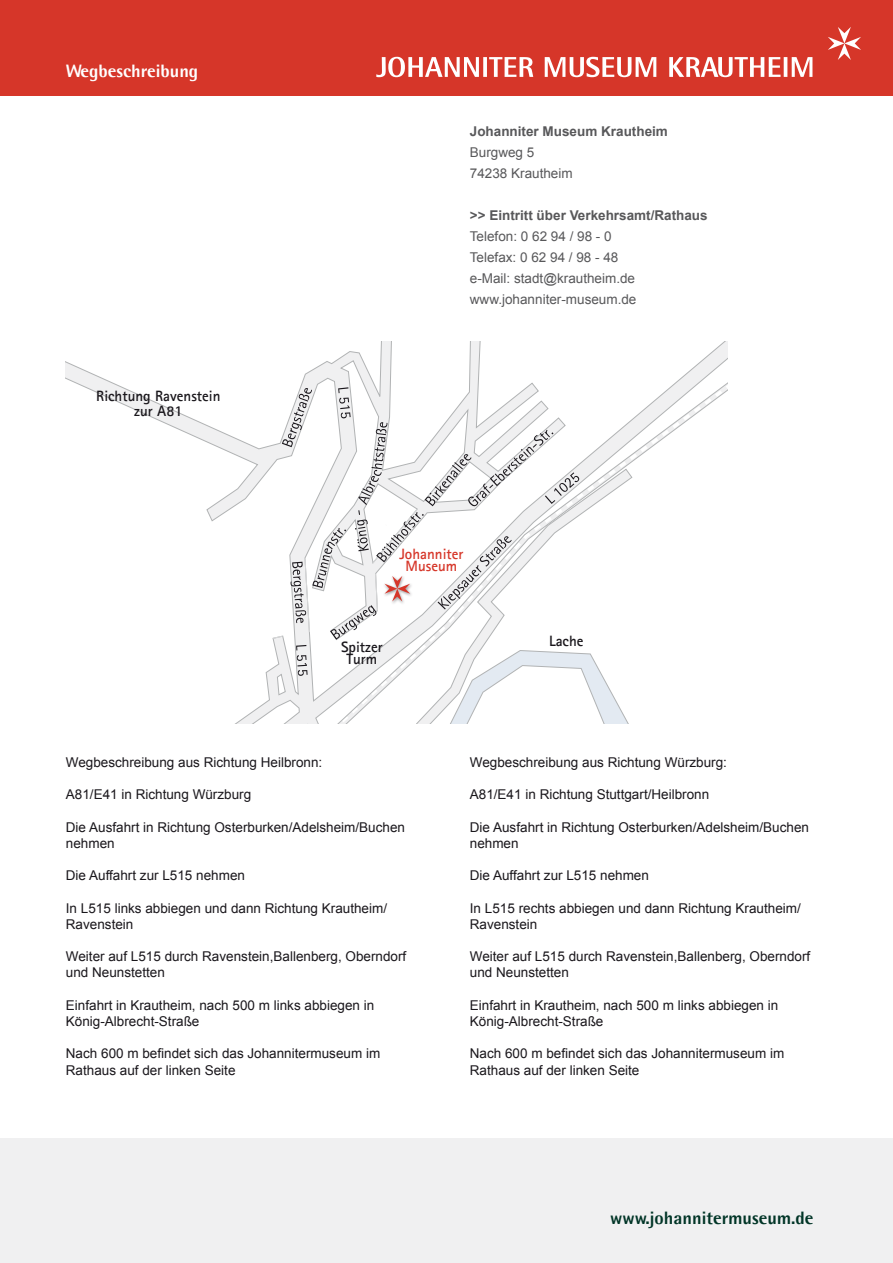
<style>
.page{position:relative;width:893px;height:1263px;background:#fff}
.page>*{position:absolute;margin:0;border:0;box-sizing:border-box;transform-origin:0 0}
.t1{font:700 18px "Agfa Rotis Semisans Ex";color:#013527}
.t2{font:700 18px "Agfa Rotis Semisans Ex";color:#fff}
.t3{font:700 15px/15px "Agfa Rotis Sans Serif";color:#1a171c;text-align:center}
.t4{font:700 15px/12px "Agfa Rotis Sans Serif";color:#d63629;text-align:center}
.t5{font:13.5px/16.2px "Arial";color:#1a171c}
.t6{font:13.5px/21px "Arial";color:#58585a}
.t7{font:700 13.5px "Arial";color:#58585a}
</style>
<div class="page">
<div style="left:0;top:0;width:893px;height:96px;background:#d63629"></div>
<svg style="left:66px;top:341px;width:661px;height:382px"></svg>
<svg style="left:273px;top:342px;width:454px;height:381px"></svg>
<div style="left:0;top:1138px;width:893px;height:125px;background:#f0f0f1"></div>
<svg style="left:828px;top:27px;width:33px;height:33px"></svg>
<svg style="left:376px;top:57px;width:436px;height:20px"></svg>
<h1 class="t2" style="left:66px;top:60px;width:134px">Wegbeschreibung</h1>
<p class="t3" style="left:96px;top:388px;width:126px">Richtung Ravenstein zur A81</p>
<p class="t7" style="left:470px;top:123px;width:200px">Johanniter Museum Krautheim</p>
<p class="t6" style="left:470px;top:142px;width:104px">Burgweg 5<br>74238 Krautheim</p>
<p class="t7" style="left:470px;top:207px;width:239px">&gt;&gt; Eintritt über Verkehrsamt/Rathaus</p>
<p class="t6" style="left:470px;top:226px;width:168px">Telefon: 0 62 94 / 98 - 0<br>Telefax: 0 62 94 / 98 - 48 e-Mail: stadt@krautheim.de www.johanniter-museum.de</p>
<p class="t4" style="left:399px;top:547px;width:66px">Johanniter<br>Museum</p>
<p class="t3" style="left:341px;top:641px;width:43px;line-height:12px">Spitzer<br>Turm</p>
<p class="t3" style="left:549px;top:633px;width:36px">Lache</p>
<p class="t5" style="left:66px;top:754px;width:258px">Wegbeschreibung aus Richtung Heilbronn:</p>
<p class="t5" style="left:66px;top:786px;width:187px">A81/E41 in Richtung Würzburg</p>
<p class="t5" style="left:66px;top:819px;width:341px">Die Ausfahrt in Richtung Osterburken/Adelsheim/Buchen nehmen</p>
<p class="t5" style="left:66px;top:867px;width:181px">Die Auffahrt zur L515 nehmen</p>
<p class="t5" style="left:66px;top:900px;width:323px">In L515 links abbiegen und dann Richtung Krautheim/<br>Ravenstein</p>
<p class="t5" style="left:66px;top:948px;width:342px">Weiter auf L515 durch Ravenstein,Ballenberg, Oberndorf und Neunstetten</p>
<p class="t5" style="left:66px;top:997px;width:310px">Einfahrt in Krautheim, nach 500 m links abbiegen in<br>König-Albrecht-Straße</p>
<p class="t5" style="left:66px;top:1046px;width:316px">Nach 600 m befindet sich das Johannitermuseum im<br>Rathaus auf der linken Seite</p>
<p class="t5" style="left:470px;top:754px;width:259px">Wegbeschreibung aus Richtung Würzburg:</p>
<p class="t5" style="left:470px;top:786px;width:241px">A81/E41 in Richtung Stuttgart/Heilbronn</p>
<p class="t5" style="left:470px;top:819px;width:341px">Die Ausfahrt in Richtung Osterburken/Adelsheim/Buchen nehmen</p>
<p class="t5" style="left:470px;top:867px;width:181px">Die Auffahrt zur L515 nehmen</p>
<p class="t5" style="left:470px;top:900px;width:332px">In L515 rechts abbiegen und dann Richtung Krautheim/<br>Ravenstein</p>
<p class="t5" style="left:470px;top:948px;width:342px">Weiter auf L515 durch Ravenstein,Ballenberg, Oberndorf und Neunstetten</p>
<p class="t5" style="left:470px;top:997px;width:310px">Einfahrt in Krautheim, nach 500 m links abbiegen in<br>König-Albrecht-Straße</p>
<p class="t5" style="left:470px;top:1046px;width:316px">Nach 600 m befindet sich das Johannitermuseum im<br>Rathaus auf der linken Seite</p>
<h1 class="t1" style="left:610px;top:1207px;width:205px">www.johannitermuseum.de</h1>
</div>
